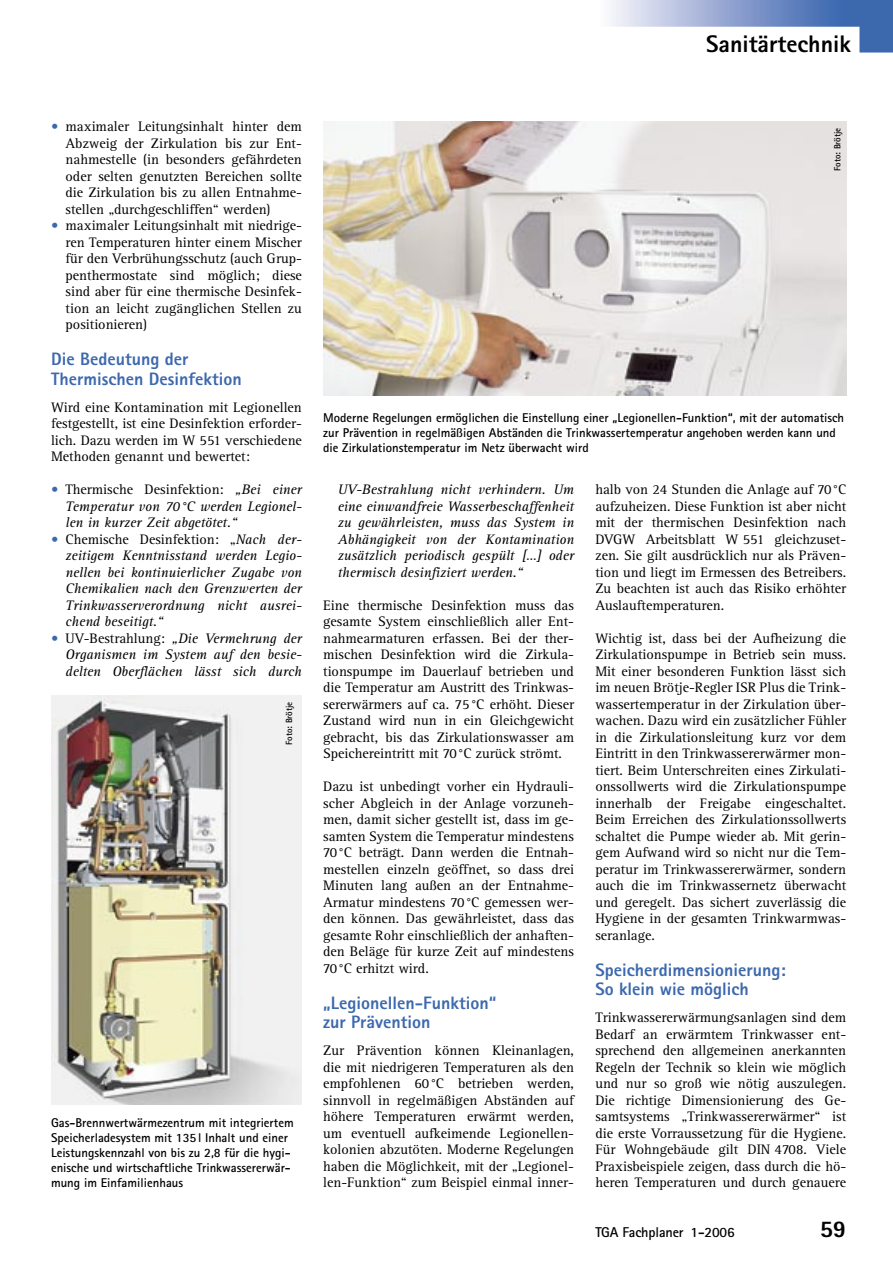
<style>
.page{position:relative;width:893px;height:1263px;background:#fff}
.page>*{position:absolute;margin:0;border:0;box-sizing:border-box;transform-origin:0 0}
.t1{font:800 24px "Rotis Sans Serif";color:#000}
.T04a_ZÜ_1{font:800 18px/19.5px "Rotis Sans Serif";color:#3c68ae}
.T01b_Grund_n_ZÜ{font:14.25px/16.5px "Rotis Serif";color:#000;text-align:justify}
.T01a_Grund{font:14.25px/16.5px "Rotis Serif";color:#000;text-align:justify}
.T01b_Grund_n_ZÜ-2{font:italic 14.25px/16.5px "Rotis Serif";color:#000;text-align:justify}
.T01a_Grund-2{font:italic 14.25px/16.5px "Rotis Serif";color:#000;text-align:justify}
.t2{font:700 14.25px "Rotis Sans Serif";letter-spacing:-.01em;color:#000}
.T02_BU_Autor{font:700 12.75px/15px "Rotis Sans Serif";color:#000}
.T07a_Foto{font:700 9px "Rotis Sans Serif";color:#000}
.s1{color:#3c68ae}
.s2{font-style:normal;color:#3c68ae}
.s3{font-style:normal}
</style>
<div class="page">
<svg style="left:611px;top:0;width:282px;height:53px"></svg>
<img style="left:323px;top:121px;width:523px;height:274px">
<img style="left:51px;top:695px;width:251px;height:410px">
<p class="t1" style="left:706px;top:29px;width:146px">Sanitärtechnik</p>
<p class="T01b_Grund_n_ZÜ" style="left:66px;top:119px;width:238px;text-indent:-15px"><span class="s1">•</span> maximaler Leitungsinhalt hinter dem Abzweig der Zirkulation bis zur Ent&shy;nahmestelle (in besonders gefährdeten oder selten genutzten Bereichen sollte die Zirkulation bis zu allen Entnahme&shy;stellen „durchgeschliffen“ werden)</p>
<p class="T01b_Grund_n_ZÜ" style="left:66px;top:218px;width:238px;text-indent:-15px"><span class="s1">•</span> maximaler Leitungsinhalt mit niedrige&shy;ren Temperaturen hinter einem Mischer für den Verbrühungsschutz (auch Grup&shy;penthermostate sind möglich; diese sind aber für eine thermische Desinfek&shy;tion an leicht zugänglichen Stellen zu positionieren)</p>
<p class="T04a_ZÜ_1" style="left:51px;top:349px;width:192px">Die Bedeutung der<br>Thermischen Desinfektion</p>
<p class="T01b_Grund_n_ZÜ" style="left:51px;top:399px;width:252px">Wird eine Kontamination mit Legionellen festgestellt, ist eine Desinfektion erforder&shy;lich. Dazu werden im W 551 verschiedene Methoden genannt und bewertet:</p>
<p class="T01a_Grund-2" style="left:66px;top:482px;width:238px;text-indent:-15px"><span class="s2">•</span> <span class="s3">Thermische Desinfektion:</span> „Bei einer Temperatur von 70 °C werden Legionel&shy;len in kurzer Zeit abgetötet.“</p>
<p class="T01b_Grund_n_ZÜ-2" style="left:66px;top:531px;width:238px;text-indent:-15px"><span class="s2">•</span> <span class="s3">Chemische Desinfektion: „</span>Nach der&shy;zeitigem Kenntnisstand werden Legio&shy;nellen bei kontinuierlicher Zugabe von Chemikalien nach den Grenzwerten der Trinkwasserverordnung nicht ausrei&shy;chend beseitigt.“</p>
<p class="T01b_Grund_n_ZÜ-2" style="left:66px;top:630px;width:238px;text-indent:-15px"><span class="s2">•</span> <span class="s3">UV-Bestrahlung:</span> „Die Vermehrung der Organismen im System auf den besie&shy;delten Oberflächen lässt sich durch</p>
<p class="T07a_Foto" style="left:283px;top:745px;width:45px;rotate:-90deg">Foto: Brötje</p>
<p class="T02_BU_Autor" style="left:51px;top:1115px;width:244px">Gas-Brennwertwärmezentrum mit integriertem Speicherladesystem mit 135 l Inhalt und einer Leistungskennzahl von bis zu 2,8 für die hygi&shy;enische und wirtschaftliche Trinkwassererwär&shy;mung im Einfamilienhaus</p>
<p class="T07a_Foto" style="left:832px;top:171px;width:45px;rotate:-90deg">Foto: Brötje</p>
<p class="T02_BU_Autor" style="left:323px;top:409px;width:523px">Moderne Regelungen ermöglichen die Einstellung einer „Legionellen-Funktion“, mit der automatisch zur Prävention in regelmäßigen Abständen die Trinkwassertemperatur angehoben werden kann und die Zirkulationstemperatur im Netz überwacht wird</p>
<p class="T01b_Grund_n_ZÜ-2" style="left:338px;top:482px;width:238px">UV-Bestrahlung nicht verhindern. Um eine einwandfreie Wasserbeschaffenheit zu gewährleisten, muss das System in Abhängigkeit von der Kontamination zusätzlich periodisch gespült […] oder thermisch desinfiziert werden.“</p>
<p class="T01a_Grund" style="left:323px;top:597px;width:252px">Eine thermische Desinfektion muss das gesamte System einschließlich aller Ent&shy;nahmearmaturen erfassen. Bei der ther&shy;mischen Desinfektion wird die Zirkula&shy;tionspumpe im Dauerlauf betrieben und die Temperatur am Austritt des Trinkwas&shy;sererwärmers auf ca. 75 °C erhöht. Dieser Zustand wird nun in ein Gleichgewicht gebracht, bis das Zirkulationswasser am Speichereintritt mit 70 °C zurück strömt.</p>
<p class="T01a_Grund" style="left:323px;top:779px;width:252px">Dazu ist unbedingt vorher ein Hydrauli&shy;scher Abgleich in der Anlage vorzuneh&shy;men, damit sicher gestellt ist, dass im ge&shy;samten System die Temperatur mindestens 70 °C beträgt. Dann werden die Entnah&shy;mestellen einzeln geöffnet, so dass drei Minuten lang außen an der Entnahme-Armatur mindestens 70 °C gemessen wer&shy;den können. Das gewährleistet, dass das gesamte Rohr einschließlich der anhaften&shy;den Beläge für kurze Zeit auf mindestens 70 °C erhitzt wird.</p>
<p class="T04a_ZÜ_1" style="left:323px;top:993px;width:175px">„Legionellen-Funktion“ zur Prävention</p>
<p class="T01b_Grund_n_ZÜ" style="left:323px;top:1043px;width:252px">Zur Prävention können Kleinanlagen, die mit niedrigeren Temperaturen als den empfohlenen 60 °C betrieben werden, sinnvoll in regelmäßigen Abständen auf höhere Temperaturen erwärmt werden, um eventuell aufkeimende Legionellen&shy;kolonien abzutöten. Moderne Regelungen haben die Möglichkeit, mit der „Legionel&shy;len-Funktion“ zum Beispiel einmal inner-</p>
<p class="T01b_Grund_n_ZÜ" style="left:595px;top:482px;width:252px">halb von 24 Stunden die Anlage auf 70 °C aufzuheizen. Diese Funktion ist aber nicht mit der thermischen Desinfektion nach DVGW Arbeitsblatt W 551 gleichzuset&shy;zen. Sie gilt ausdrücklich nur als Präven&shy;tion und liegt im Ermessen des Betreibers.<br>Zu beachten ist auch das Risiko erhöhter Auslauftemperaturen.</p>
<p class="T01a_Grund" style="left:595px;top:630px;width:252px">Wichtig ist, dass bei der Aufheizung die Zirkulationspumpe in Betrieb sein muss.<br>Mit einer besonderen Funktion lässt sich im neuen Brötje-Regler ISR Plus die Trink&shy;wassertemperatur in der Zirkulation über&shy;wachen. Dazu wird ein zusätzlicher Fühler in die Zirkulationsleitung kurz vor dem Eintritt in den Trinkwassererwärmer mon&shy;tiert. Beim Unterschreiten eines Zirkulati&shy;onssollwerts wird die Zirkulationspumpe innerhalb der Freigabe eingeschaltet.<br>Beim Erreichen des Zirkulationssollwerts schaltet die Pumpe wieder ab. Mit gerin&shy;gem Aufwand wird so nicht nur die Tem&shy;peratur im Trinkwassererwärmer, sondern auch die im Trinkwassernetz überwacht und geregelt. Das sichert zuverlässig die Hygiene in der gesamten Trinkwarmwas&shy;seranlage.</p>
<p class="T04a_ZÜ_1" style="left:595px;top:960px;width:192px">Speicherdimensionierung:<br>So klein wie möglich</p>
<p class="T01b_Grund_n_ZÜ" style="left:595px;top:1010px;width:252px">Trinkwassererwärmungsanlagen sind dem Bedarf an erwärmtem Trinkwasser ent&shy;sprechend den allgemeinen anerkannten Regeln der Technik so klein wie möglich und nur so groß wie nötig auszulegen.<br>Die richtige Dimensionierung des Ge&shy;samtsystems „Trinkwassererwärmer“ ist die erste Vorraussetzung für die Hygiene.<br>Für Wohngebäude gilt DIN 4708. Viele Praxisbeispiele zeigen, dass durch die hö&shy;heren Temperaturen und durch genauere</p>
<p class="t2" style="left:595px;top:1223px;width:141px">TGA Fachplaner 1-2006</p>
<p class="t1" style="left:820px;top:1213px;width:28px">59</p>
</div>
